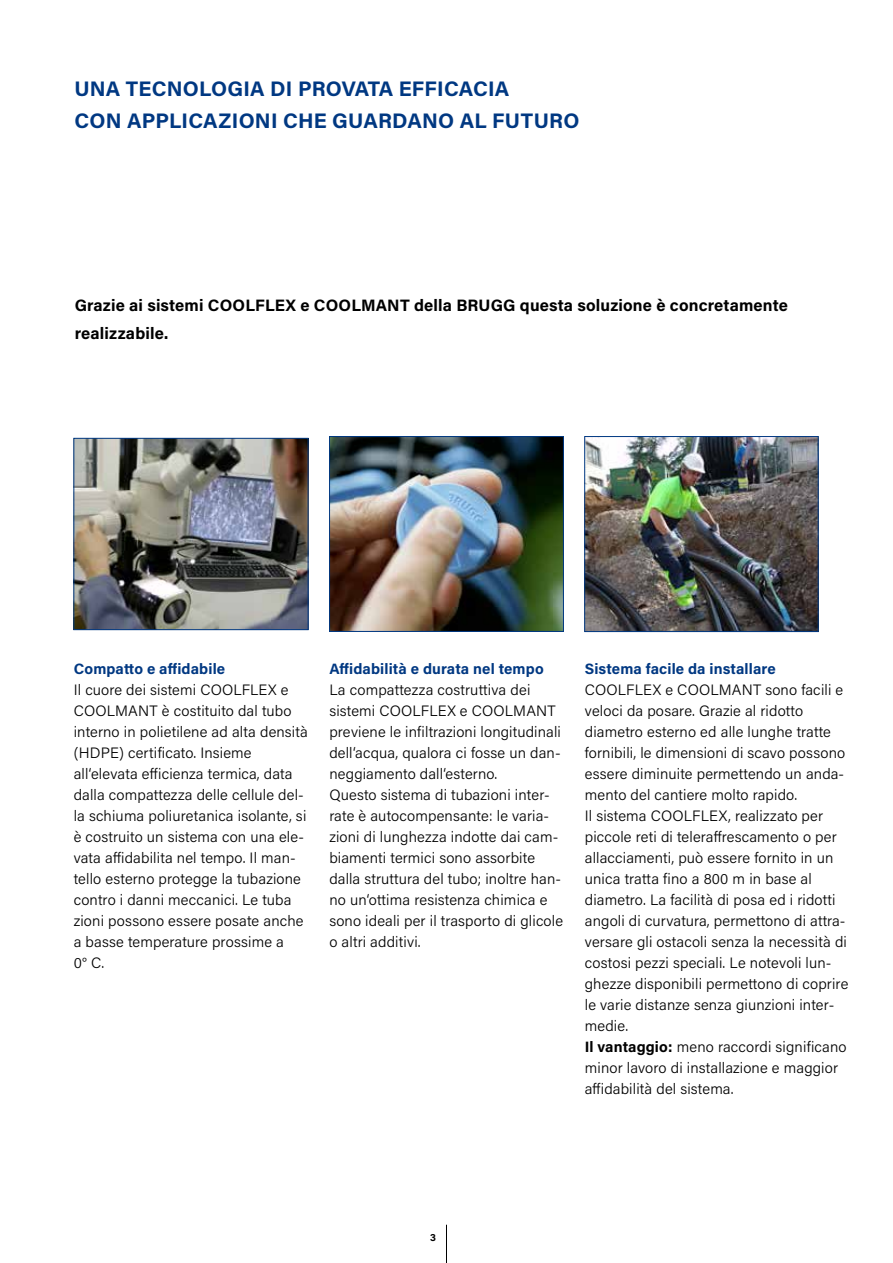
<style>
.page{position:relative;width:893px;height:1263px;background:#fff}
.page>*{position:absolute;margin:0;border:0;box-sizing:border-box;transform-origin:0 0}
.t1{font:700 21px/31.5px "Acumin Pro";letter-spacing:.01em;color:#003882}
.t2{font:700 16.5px/28.7px "Acumin Pro";letter-spacing:.01em;color:#000}
.t3{font:300 15px/21px "Acumin Pro";letter-spacing:.01em;color:#000}
.t4{font:700 15px "Acumin Pro";letter-spacing:.01em;color:#003882}
.t5{font:700 10.5px "Acumin Pro";color:#000}
.s1{font-weight:700}
</style>
<div class="page">
<hr style="left:446px;top:1225px;width:1px;height:38px;background:#000">
<img style="left:331px;top:438px;width:231px;height:192px">
<div style="left:329px;top:436px;width:235px;height:196px;border:1px solid #003882"></div>
<img style="left:76px;top:440px;width:230px;height:188px">
<div style="left:74px;top:438px;width:234px;height:192px;border:1px solid #003882"></div>
<img style="left:586px;top:438px;width:230px;height:192px">
<div style="left:584px;top:436px;width:234px;height:196px;border:1px solid #003882"></div>
<h1 class="t1" style="left:74px;top:72px;width:507px">UNA TECNOLOGIA DI PROVATA EFFICACIA<br>CON APPLICAZIONI CHE GUARDANO AL FUTURO</h1>
<p class="t2" style="left:75px;top:290px;width:715px">Grazie ai sistemi COOLFLEX e COOLMANT della BRUGG questa soluzione è concretamente realizzabile.</p>
<p class="t4" style="left:74px;top:658px;width:153px">Compatto e affidabile</p>
<p class="t3" style="left:74px;top:678px;width:236px">Il cuore dei sistemi COOLFLEX e<br>COOLMANT è costituito dal tubo interno in polietilene ad alta densità (HDPE) certificato. Insieme all‘elevata efficienza termica, data dalla compattezza delle cellule del&shy;la schiuma poliuretanica isolante, si è costruito un sistema con una ele&shy;vata affidabilita nel tempo. Il man&shy;tello esterno protegge la tubazione contro i danni meccanici. Le tuba zioni possono essere posate anche a basse temperature prossime a<br>0° C.</p>
<p class="t4" style="left:329px;top:658px;width:216px">Affidabilità e durata nel tempo</p>
<p class="t3" style="left:329px;top:678px;width:235px">La compattezza costruttiva dei sistemi COOLFLEX e COOLMANT previene le infiltrazioni longitudinali dell‘acqua, qualora ci fosse un dan&shy;neggiamento dall‘esterno.<br>Questo sistema di tubazioni inter&shy;rate è autocompensante: le varia&shy;zioni di lunghezza indotte dai cam&shy;biamenti termici sono assorbite dalla struttura del tubo; inoltre han&shy;no un‘ottima resistenza chimica e sono ideali per il trasporto di glicole o altri additivi.</p>
<p class="t4" style="left:585px;top:658px;width:192px">Sistema facile da installare</p>
<p class="t3" style="left:585px;top:678px;width:265px">COOLFLEX e COOLMANT sono facili e veloci da posare. Grazie al ridotto diametro esterno ed alle lunghe tratte fornibili, le dimensioni di scavo possono essere diminuite permettendo un anda&shy;mento del cantiere molto rapido.<br>Il sistema COOLFLEX, realizzato per piccole reti di teleraffrescamento o per allacciamenti, può essere fornito in un unica tratta fino a 800 m in base al diametro. La facilità di posa ed i ridotti angoli di curvatura, permettono di attra&shy;versare gli ostacoli senza la necessità di costosi pezzi speciali. Le notevoli lun&shy;ghezze disponibili permettono di coprire le varie distanze senza giunzioni inter&shy;medie.<br><span class="s1">Il vantaggio:</span> meno raccordi significano minor lavoro di installazione e maggior affidabilità del sistema.</p>
<p class="t5" style="left:430px;top:1229px;width:7px">3</p>
</div>
